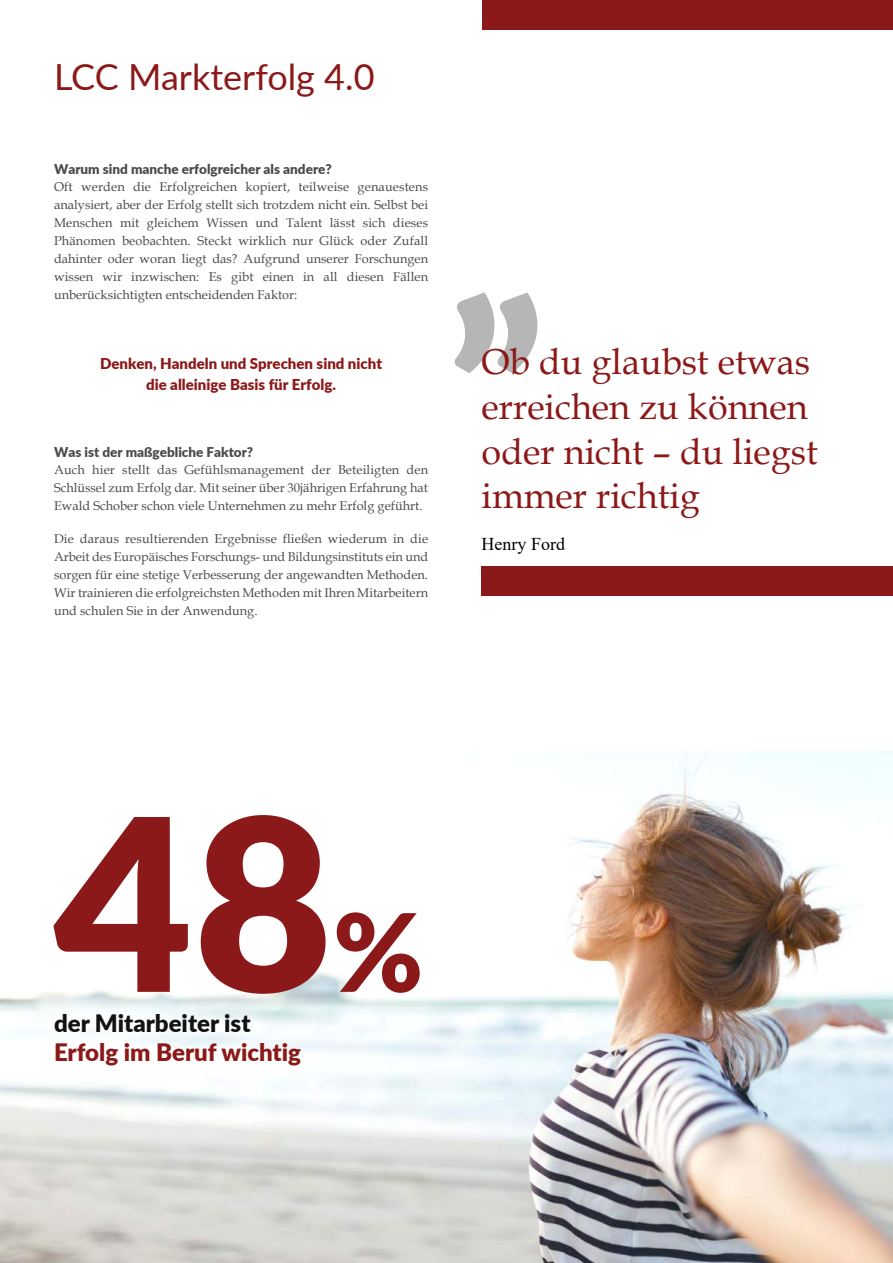
<style>
.page{position:relative;width:893px;height:1263px;background:#fff}
.page>*{position:absolute;margin:0;border:0;box-sizing:border-box;transform-origin:0 0}
.t1{font:900 240px "Lato";color:#8c1919}
.t2{font:900 240px "Lato";color:#b6b6b6}
.t3{font:900 108px "Lato";color:#8c1919}
.t4{font:36px/44.7px "Book Antiqua";color:#8c1919}
.t5{font:36px "Lato";color:#8c1919}
.t6{font:900 24px "Lato";color:#8c1919}
.t7{font:900 24px "Lato";color:#121212}
.t8{font:18px "Times New Roman";color:#000}
.t9{font:900 15px/20.4px "Lato";color:#8c1919;text-align:center}
.t10{font:900 13.5px "Lato";color:#4b4b4b}
.t11{font:12.75px/17.9px "Book Antiqua";color:#4b4b4b;text-align:justify}
</style>
<div class="page">
<div style="left:482px;top:0;width:411px;height:29px;background:#8c1919"></div>
<img style="left:0;top:752px;width:893px;height:511px">
<div style="left:482px;top:566px;width:411px;height:30px;background:#8c1919"></div>
<h3 class="t5" style="left:54px;top:61px;width:322px">LCC Markterfolg 4.0</h3>
<p class="t10" style="left:54px;top:163px;width:279px">Warum sind manche erfolgreicher als andere?</p>
<p class="t11" style="left:54px;top:179px;width:376px">Oft werden die Erfolgreichen kopiert, teilweise genauestens analysiert, aber der Erfolg stellt sich trotzdem nicht ein. Selbst bei Menschen mit gleichem Wissen und Talent lässt sich dieses Phänomen beobachten. Steckt wirklich nur Glück oder Zufall dahinter oder woran liegt das? Aufgrund unserer Forschungen wissen wir inzwischen: Es gibt einen in all diesen Fällen unberücksichtigten entscheidenden Faktor:</p>
<p class="t9" style="left:100px;top:355px;width:284px">Denken, Handeln und Sprechen sind nicht die alleinige Basis für Erfolg.</p>
<p class="t10" style="left:54px;top:446px;width:201px">Was ist der maßgebliche Faktor?</p>
<p class="t11" style="left:54px;top:462px;width:376px">Auch hier stellt das Gefühlsmanagement der Beteiligten den Schlüssel zum Erfolg dar. Mit seiner über 30jährigen Erfahrung hat Ewald Schober schon viele Unternehmen zu mehr Erfolg geführt.</p>
<p class="t11" style="left:54px;top:531px;width:376px">Die daraus resultierenden Ergebnisse fließen wiederum in die Arbeit des Europäisches Forschungs- und Bildungsinstituts ein und sorgen für eine stetige Verbesserung der angewandten Methoden.<br>Wir trainieren die erfolgreichsten Methoden mit Ihren Mitarbeitern und schulen Sie in der Anwendung.</p>
<h1 class="t2" style="left:450px;top:139px;width:97px">„</h1>
<h3 class="t4" style="left:482px;top:344px;width:338px">Ob du glaubst etwas erreichen zu können oder nicht – du liegst immer richtig</h3>
<h3 class="t8" style="left:482px;top:537px;width:85px">Henry Ford</h3>
<h1 class="t1" style="left:54px;top:799px;width:280px">48</h1>
<h3 class="t7" style="left:54px;top:1012px;width:198px">der Mitarbeiter ist</h3>
<h3 class="t6" style="left:54px;top:1041px;width:249px">Erfolg im Beruf wichtig</h3>
<h2 class="t3" style="left:333px;top:905px;width:92px">%</h2>
</div>
